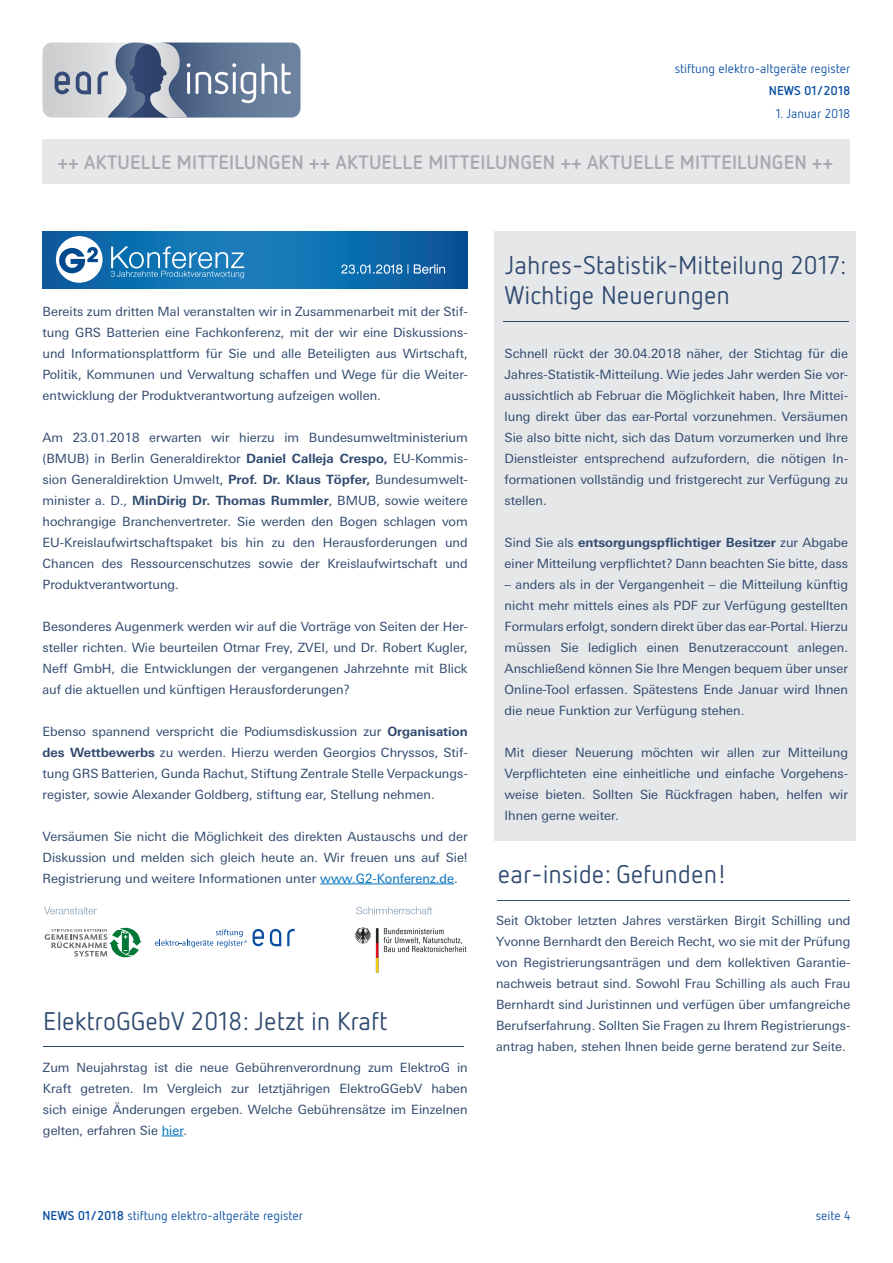
<style>
.page{position:relative;width:893px;height:1263px;background:#fff}
.page>*{position:absolute;margin:0;border:0;box-sizing:border-box;transform-origin:0 0}
.Headline{font:25.5px/30.6px "Netto OT";color:#304a6f}
.t1{font:700 19.5px "Netto OT";letter-spacing:.01em;color:#a8a9ad}
.t2{font:12.75px/21px "LT Univers Basic";color:#304a6f;text-align:justify}
.t3{font:12.75px "Netto OT";color:#0a4fa2}
.t4{font:700 12.75px "Netto OT";color:#0a4fa2}
.s1{font-weight:700}
.s2{color:#0072bc}
</style>
<div class="page">
<svg style="left:43px;top:43px;width:257px;height:75px;background:#8997ac"></svg>
<div style="left:43px;top:139px;width:807px;height:45px;background:#e6e7e9"></div>
<div style="left:494px;top:232px;width:362px;height:609px;background:#e6e7e9"></div>
<hr style="left:320px;top:883px;width:134px;height:1px;background:#0072bc">
<svg style="left:43px;top:232px;width:425px;height:56px;background:#0f6bac"></svg>
<svg style="left:45px;top:928px;width:97px;height:29px"></svg>
<hr style="left:504px;top:321px;width:345px;height:1px;background:#304a6f">
<hr style="left:498px;top:900px;width:352px;height:1px;background:#304a6f">
<svg style="left:253px;top:929px;width:11px;height:17px"></svg>
<svg style="left:270px;top:929px;width:11px;height:17px"></svg>
<svg style="left:287px;top:929px;width:8px;height:17px"></svg>
<svg style="left:155px;top:929px;width:92px;height:18px"></svg>
<img style="left:354px;top:927px;width:113px;height:46px">
<div style="left:56px;top:236px;width:47px;height:47px;background:#fff;border-radius:50%"></div>
<svg style="left:111px;top:246px;width:133px;height:32px;background:#4191c3"></svg>
<svg style="left:59px;top:247px;width:39px;height:26px"></svg>
<svg style="left:341px;top:264px;width:104px;height:10px"></svg>
<svg style="left:44px;top:907px;width:53px;height:7px"></svg>
<svg style="left:356px;top:907px;width:76px;height:7px"></svg>
<svg style="left:162px;top:1135px;width:21px;height:1px"></svg>
<hr style="left:44px;top:1046px;width:420px;height:1px;background:#304a6f">
<p class="t3" style="left:675px;top:60px;width:177px">stiftung elektro-altgeräte register</p>
<p class="t4" style="left:769px;top:83px;width:83px">NEWS 01/2018</p>
<p class="t3" style="left:776px;top:105px;width:76px">1. Januar 2018</p>
<h2 class="t1" style="left:57px;top:150px;width:777px">++ AKTUELLE MITTEILUNGEN ++ AKTUELLE MITTEILUNGEN ++ AKTUELLE MITTEILUNGEN ++</h2>
<p class="t2" style="left:43px;top:301px;width:427px">Bereits zum dritten Mal veranstalten wir in Zusammenarbeit mit der Stif&shy;tung GRS Batterien eine Fachkonferenz, mit der wir eine Diskussions&shy;und Informationsplattform für Sie und alle Beteiligten aus Wirtschaft, Politik, Kommunen und Verwaltung schaffen und Wege für die Weiter&shy;entwicklung der Produktverantwortung aufzeigen wollen.</p>
<p class="t2" style="left:43px;top:427px;width:427px">Am 23.01.2018 erwarten wir hierzu im Bundesumweltministerium (BMUB) in Berlin Generaldirektor <span class="s1">Daniel Calleja Crespo,</span> EU-Kommis&shy;sion Generaldirektion Umwelt, <span class="s1">Prof. Dr. Klaus Töpfer,</span> Bundesumwelt&shy;minister a. D., <span class="s1">MinDirig Dr. Thomas Rummler</span>, BMUB, sowie weitere hochrangige Branchenvertreter. Sie werden den Bogen schlagen vom EU-Kreislaufwirtschaftspaket bis hin zu den Herausforderungen und Chancen des Ressourcenschutzes sowie der Kreislaufwirtschaft und Produktverantwortung.</p>
<p class="t2" style="left:43px;top:616px;width:427px">Besonderes Augenmerk werden wir auf die Vorträge von Seiten der Her&shy;steller richten. Wie beurteilen Otmar Frey, ZVEI, und Dr. Robert Kugler, Neff GmbH, die Entwicklungen der vergangenen Jahrzehnte mit Blick auf die aktuellen und künftigen Herausforderungen?</p>
<p class="t2" style="left:43px;top:721px;width:427px">Ebenso spannend verspricht die Podiumsdiskussion zur <span class="s1">Organisation des Wettbewerbs</span> zu werden. Hierzu werden Georgios Chryssos, Stif&shy;tung GRS Batterien, Gunda Rachut, Stiftung Zentrale Stelle Verpackungs&shy;register, sowie Alexander Goldberg, stiftung ear, Stellung nehmen.</p>
<p class="t2" style="left:43px;top:826px;width:427px">Versäumen Sie nicht die Möglichkeit des direkten Austauschs und der Diskussion und melden sich gleich heute an. Wir freuen uns auf Sie!<br>Registrierung und weitere Informationen unter <span class="s2">www.G2-Konferenz.de</span>.</p>
<p class="Headline" style="left:43px;top:1005px;width:346px">ElektroGGebV 2018: Jetzt in Kraft</p>
<p class="t2" style="left:43px;top:1057px;width:426px">Zum Neujahrstag ist die neue Gebü hrenverordnung zum ElektroG in Kraft getreten. Im Vergleich zur letztjährigen ElektroGGebV haben sich einige Änderungen ergeben. Welche Gebührensätze im Einzelnen gelten, erfahren Sie <span class="s2">hier</span>.</p>
<p class="Headline" style="left:505px;top:249px;width:343px">Jahres-Statistik-Mitteilung 2017:<br>Wichtige Neuerungen</p>
<p class="t2" style="left:505px;top:343px;width:345px">Schnell rückt der 30.04.2018 näher, der Stichtag für die Jahres-Statistik-Mitteilung. Wie jedes Jahr werden Sie vor&shy;aussichtlich ab Februar die Möglichkeit haben, Ihre Mittei&shy;lung direkt über das ear-Portal vorzunehmen. Versäumen Sie also bitte nicht, sich das Datum vorzumerken und Ihre Dienstleister entsprechend aufzufordern, die nötigen In&shy;formationen vollständig und fristgerecht zur Verfügung zu stellen.</p>
<p class="t2" style="left:505px;top:532px;width:345px">Sind Sie als <span class="s1">entsorgungspflichtiger Besitzer</span> zur Abgabe einer Mitteilung verpflichtet? Dann beachten Sie bitte, dass</p>
<p class="t2" style="left:505px;top:574px;width:345px">– anders als in der Vergangenheit – die Mitteilung künftig nicht mehr mittels eines als PDF zur Verfügung gestellten Formulars erfolgt, sondern direkt über das ear-Portal. Hierzu müssen Sie lediglich einen Benutzeraccount anlegen.<br>Anschließend können Sie Ihre Mengen bequem über unser Online-Tool erfassen. Spätestens Ende Januar wird Ihnen die neue Funktion zur Verfügung stehen.</p>
<p class="t2" style="left:505px;top:742px;width:345px">Mit dieser Neuerung möchten wir allen zur Mitteilung Verpflichteten eine einheitliche und einfache Vorgehens&shy;weise bieten. Sollten Sie Rückfragen haben, helfen wir Ihnen gerne weiter.</p>
<p class="Headline" style="left:498px;top:858px;width:230px">ear-inside: Gefunden!</p>
<p class="t2" style="left:496px;top:910px;width:356px">Seit Oktober letzten Jahres verstärken Birgit Schilling und Yvonne Bernhardt den Bereich Recht, wo sie mit der Prüfung von Registrierungsanträgen und dem kollektiven Garantie&shy;nachweis betraut sind. Sowohl Frau Schilling als auch Frau Bernhardt sind Juristinnen und verfügen über umfangreiche Berufserfahrung. Sollten Sie Fragen zu Ihrem Registrierungs&shy;antrag haben, stehen Ihnen beide gerne beratend zur Seite.</p>
<p class="t3" style="left:43px;top:1208px;width:262px"><span class="s1">NEWS 01/2018</span> stiftung elektro-altgeräte register</p>
<p class="t3" style="left:816px;top:1208px;width:36px">seite 4</p>
</div>
